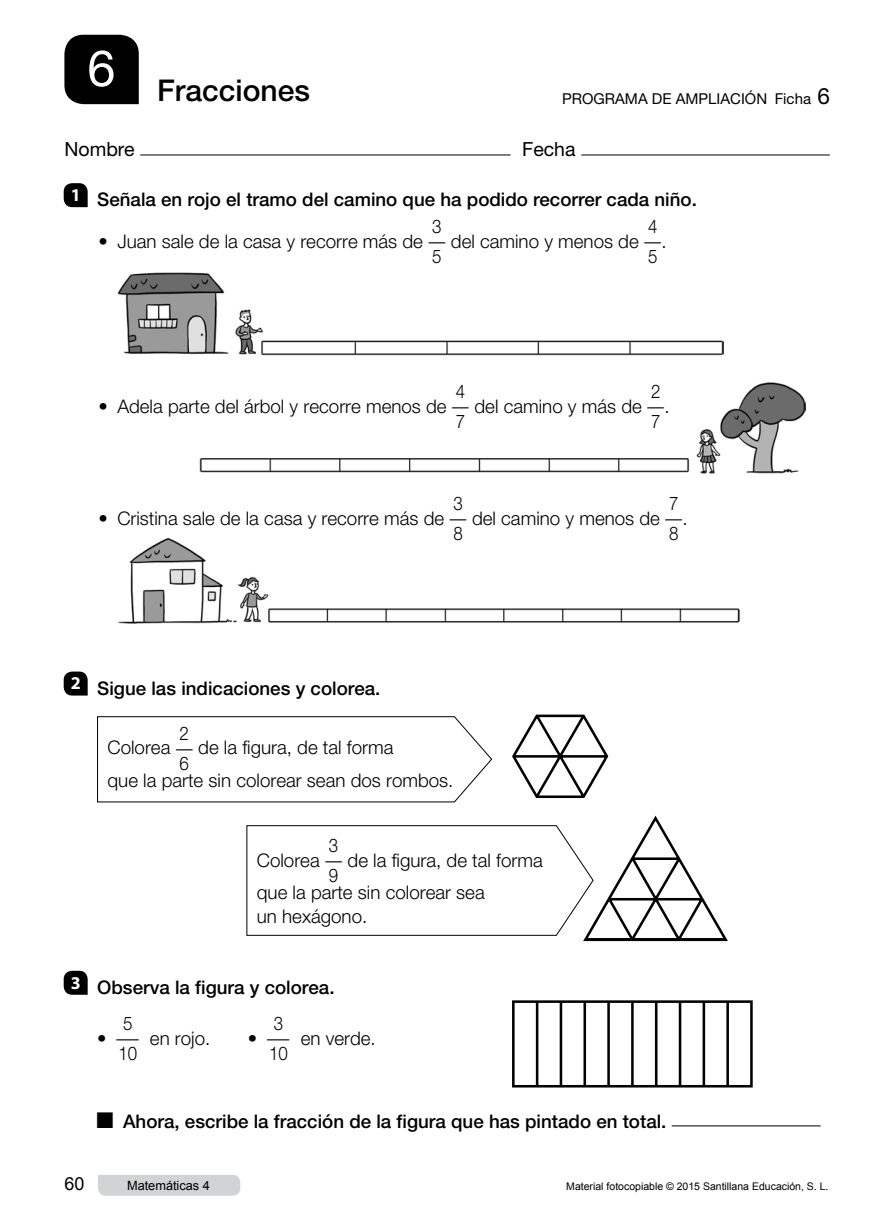
<style>
.page{position:relative;width:893px;height:1221px;background:#fff}
.page>*{position:absolute;margin:0;border:0;box-sizing:border-box;transform-origin:0 0}
.t1{font:500 30px "Helvetica Neue LT Std";color:#000}
.t2{font:19.5px "Helvetica Neue LT Std";color:#000}
.t3{font:300 18.75px/23.2px "Helvetica Neue LT Std";color:#000}
.t4{font:500 18.75px "Helvetica Neue LT Std";color:#000}
.t5{font:300 18.75px/30px "Helvetica Neue LT Std";color:#000;scale:.9 1}
.t6{font:18px "Arial";color:#000}
.t7{font:15px "Helvetica Neue LT Std";color:#000}
.t8{font:12.75px "Arial";color:#000}
.t9{font:10.5px "Arial";color:#000}
.s1{font-size:22.5px}
</style>
<div class="page">
<div style="left:98px;top:1175px;width:142px;height:20px;background:#d1d3d4"></div>
<hr style="left:140px;top:155px;width:371px;height:1px;background:#000">
<hr style="left:581px;top:155px;width:249px;height:1px;background:#000">
<div style="left:64px;top:35px;width:75px;height:69px;background:#000"></div>
<svg style="left:64px;top:183px;width:24px;height:24px"></svg>
<svg style="left:64px;top:671px;width:24px;height:24px"></svg>
<svg style="left:64px;top:970px;width:24px;height:24px"></svg>
<img style="left:118px;top:537px;width:623px;height:87px">
<img style="left:200px;top:382px;width:605px;height:92px">
<img style="left:117px;top:272px;width:606px;height:83px">
<hr style="left:672px;top:1125px;width:149px;height:1px;background:#000">
<svg style="left:97px;top:716px;width:396px;height:86px"></svg>
<svg style="left:512px;top:714px;width:96px;height:84px"></svg>
<svg style="left:246px;top:815px;width:482px;height:126px"></svg>
<svg style="left:512px;top:1000px;width:241px;height:87px"></svg>
<h1 class="t1" style="left:87px;top:72px;width:224px"><sup>6</sup> Fracciones</h1>
<p class="t7" style="left:562px;top:90px;width:269px">PROGRAMA DE AMPLIACIÓN Ficha <span class="s1">6</span></p>
<p class="t2" style="left:64px;top:137px;width:72px">Nombre</p>
<p class="t2" style="left:522px;top:137px;width:55px">Fecha</p>
<p class="t4" style="left:71px;top:188px;width:628px"><sup>1</sup> Señala en rojo el tramo del camino que ha podido recorrer cada niño.</p>
<p class="t5" style="left:432px;top:210px;width:12px">3<br>5</p>
<p class="t5" style="left:648px;top:210px;width:12px">4<br>5</p>
<p class="t3" style="left:99px;top:229px;width:570px">• Juan sale de la casa y recorre más de – del camino y menos de –.</p>
<p class="t5" style="left:456px;top:376px;width:12px">4<br>7</p>
<p class="t5" style="left:651px;top:376px;width:12px">2<br>7</p>
<p class="t3" style="left:99px;top:394px;width:573px">• Adela parte del árbol y recorre menos de – del camino y más de –.</p>
<p class="t5" style="left:453px;top:488px;width:12px">3<br>8</p>
<p class="t5" style="left:669px;top:488px;width:12px">7<br>8</p>
<p class="t3" style="left:99px;top:506px;width:591px">• Cristina sale de la casa y recorre más de – del camino y menos de –.</p>
<p class="t4" style="left:71px;top:676px;width:311px"><sup>2</sup> Sigue las indicaciones y colorea.</p>
<p class="t5" style="left:180px;top:718px;width:12px">2<br>6</p>
<p class="t3" style="left:108px;top:768px;width:347px">que la parte sin colorear sean dos rombos.</p>
<p class="t3" style="left:108px;top:735px;width:287px">Colorea – de la figura, de tal forma</p>
<p class="t5" style="left:329px;top:829px;width:12px">3<br>9</p>
<p class="t3" style="left:257px;top:880px;width:229px">que la parte sin colorear sea un hexágono.</p>
<p class="t3" style="left:257px;top:847px;width:287px">Colorea – de la figura, de tal forma</p>
<p class="t4" style="left:71px;top:975px;width:265px"><sup>3</sup> Observa la figura y colorea.</p>
<p class="t3" style="left:97px;top:1026px;width:11px">•</p>
<p class="t5" style="left:117px;top:1015px;width:26px;line-height:15px;text-align:center">5 –<br>10</p>
<p class="t3" style="left:150px;top:1026px;width:62px">en rojo.</p>
<p class="t3" style="left:248px;top:1026px;width:11px">•</p>
<p class="t5" style="left:267px;top:1015px;width:26px;line-height:15px;text-align:center">3 –<br>10</p>
<p class="t3" style="left:301px;top:1026px;width:77px">en verde.</p>
<p class="t4" style="left:97px;top:1109px;width:571px">■ Ahora, escribe la fracción de la figura que has pintado en total.</p>
<p class="t6" style="left:64px;top:1171px;width:22px">60</p>
<p class="t8" style="left:127px;top:1176px;width:84px">Matemáticas 4</p>
<p class="t9" style="left:566px;top:1179px;width:264px">Material fotocopiable © 2015 Santillana Educación, S. L.</p>
</div>
